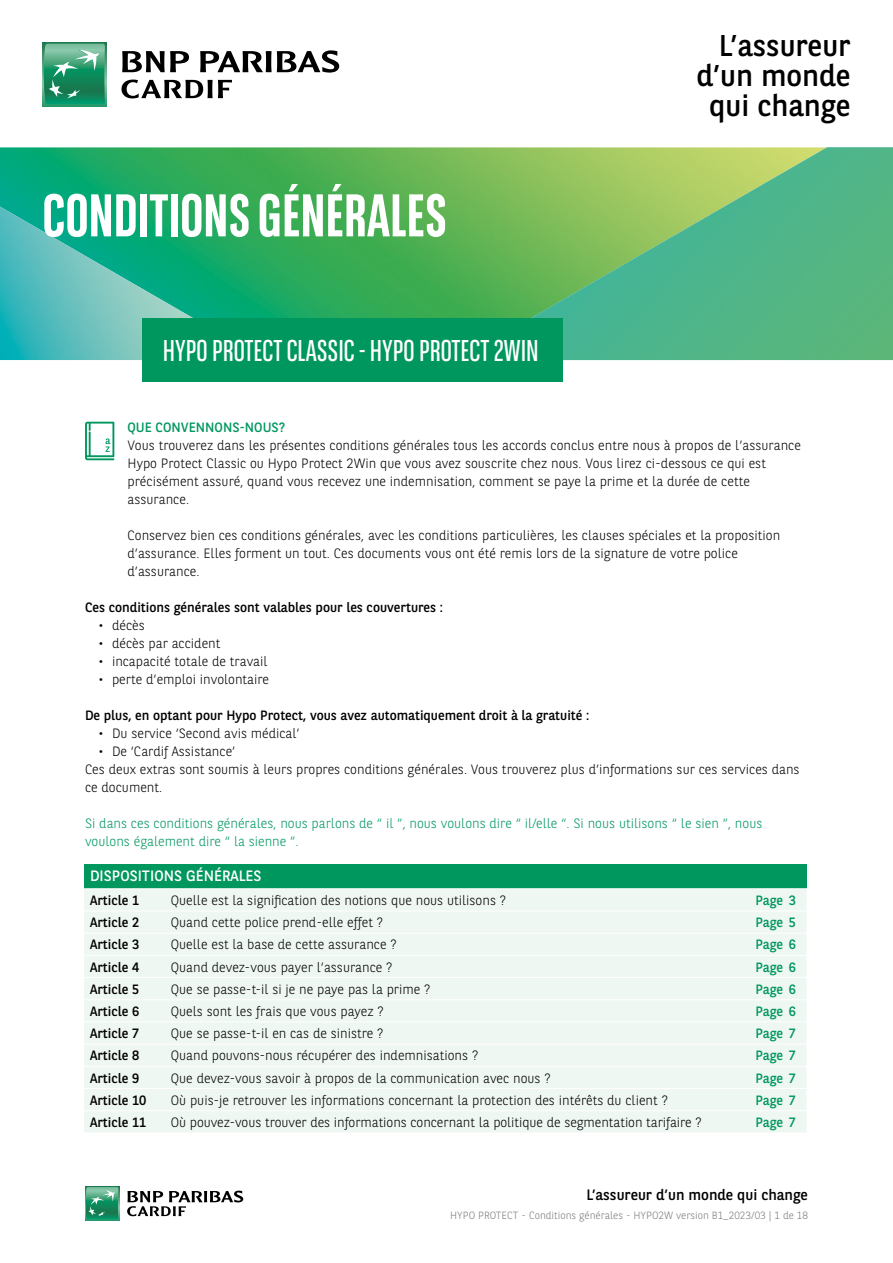
<style>
.page{position:relative;width:893px;height:1263px;background:#fff}
.page>*{position:absolute;margin:0;border:0;box-sizing:border-box;transform-origin:0 0}
.t1{font:700 60px "BNPP Sans Condensed";color:#fff}
.t2{font:30px "BNPP Sans Condensed";color:#fff}
.t3{font:30px/30px "BNPP Sans";color:#000;text-align:right}
.t4{font:15px "BNPP Sans";color:#000}
.t5{font:15px "BNPP Sans";color:#fff}
.t6{font:300 13.5px/18px "BNPP Sans";color:#000}
.t7{font:13.5px "BNPP Sans";color:#000}
.t8{font:300 13.5px/18px "BNPP Sans";color:#00975f}
.t9{font:13.5px "BNPP Sans";color:#00975f}
.t10{font:300 10.5px "BNPP Sans";color:#7c7b7b}
</style>
<div class="page">
<svg style="left:85px;top:1186px;width:34px;height:34px"></svg>
<svg style="left:86px;top:1187px;width:32px;height:32px"></svg>
<svg style="left:127px;top:1190px;width:116px;height:26px"></svg>
<img style="left:0;top:147px;width:459px;height:171px">
<img style="left:0;top:207px;width:266px;height:153px">
<svg style="left:459px;top:147px;width:434px;height:213px;background:#68ba76"></svg>
<div style="left:43px;top:43px;width:63px;height:63px;background:#249d6e"></div>
<svg style="left:44px;top:44px;width:61px;height:60px;background:#41a17b"></svg>
<svg style="left:122px;top:51px;width:67px;height:21px"></svg>
<svg style="left:200px;top:50px;width:139px;height:23px"></svg>
<svg style="left:121px;top:80px;width:111px;height:18px"></svg>
<div style="left:142px;top:318px;width:421px;height:64px;background:#00975f"></div>
<div style="left:84px;top:864px;width:723px;height:25px;background:#00975f"></div>
<div style="left:84px;top:889px;width:722px;height:243px;background:#eff7f2"></div>
<hr style="left:84px;top:888px;width:723px;height:1px;background:#fff">
<hr style="left:84px;top:910px;width:723px;height:1px;background:#fff">
<hr style="left:84px;top:933px;width:723px;height:1px;background:#fff">
<hr style="left:84px;top:955px;width:723px;height:1px;background:#fff">
<hr style="left:84px;top:977px;width:723px;height:1px;background:#fff">
<hr style="left:84px;top:999px;width:723px;height:1px;background:#fff">
<hr style="left:84px;top:1021px;width:723px;height:1px;background:#fff">
<hr style="left:84px;top:1044px;width:723px;height:1px;background:#fff">
<hr style="left:84px;top:1066px;width:723px;height:1px;background:#fff">
<hr style="left:84px;top:1088px;width:723px;height:1px;background:#fff">
<hr style="left:84px;top:1110px;width:723px;height:1px;background:#fff">
<svg style="left:85px;top:422px;width:29px;height:38px"></svg>
<h1 class="t1" style="left:43px;top:181px;width:406px">CONDITIONS GÉNÉRALES</h1>
<h2 class="t2" style="left:163px;top:332px;width:377px">HYPO PROTECT CLASSIC - HYPO PROTECT 2WIN</h2>
<h2 class="t3" style="left:696px;top:29px;width:156px">L’assureur d’un monde qui change</h2>
<p class="t9" style="left:128px;top:418px;width:159px">QUE CONVENNONS-NOUS?</p>
<p class="t6" style="left:128px;top:436px;width:675px">Vous trouverez dans les présentes conditions générales tous les accords conclus entre nous à propos de l’assurance Hypo Protect Classic ou Hypo Protect 2Win que vous avez souscrite chez nous. Vous lirez ci-dessous ce qui est précisément assuré, quand vous recevez une indemnisation, comment se paye la prime et la durée de cette assurance.</p>
<p class="t6" style="left:128px;top:526px;width:654px">Conservez bien ces conditions générales, avec les conditions particulières, les clauses spéciales et la proposition d’assurance. Elles forment un tout. Ces documents vous ont été remis lors de la signature de votre police d’assurance.</p>
<p class="t7" style="left:85px;top:598px;width:360px">Ces conditions générales sont valables pour les couvertures :</p>
<p class="t6" style="left:99px;top:616px;width:48px">• décès</p>
<p class="t6" style="left:99px;top:634px;width:123px">• décès par accident</p>
<p class="t6" style="left:99px;top:652px;width:171px">• incapacité totale de travail</p>
<p class="t6" style="left:99px;top:670px;width:172px">• perte d’emploi involontaire</p>
<p class="t7" style="left:85px;top:706px;width:506px">De plus, en optant pour Hypo Protect, vous avez automatiquement droit à la gratuité :</p>
<p class="t6" style="left:99px;top:724px;width:203px">• Du service ‘Second avis médical’</p>
<p class="t6" style="left:85px;top:742px;width:716px;text-indent:14px">• De ‘Cardif Assistance’<br>Ces deux extras sont soumis à leurs propres conditions générales. Vous trouverez plus d’informations sur ces services dans ce document.</p>
<p class="t8" style="left:85px;top:814px;width:679px">Si dans ces conditions générales, nous parlons de “ il ”, nous voulons dire “ il/elle “. Si nous utilisons “ le sien ”, nous voulons également dire “ la sienne ”.</p>
<p class="t5" style="left:90px;top:866px;width:173px">DISPOSITIONS GÉNÉRALES</p>
<p class="t7" style="left:90px;top:891px;width:51px">Article 1</p>
<p class="t6" style="left:171px;top:891px;width:337px">Quelle est la signification des notions que nous utilisons ?</p>
<p class="t9" style="left:755px;top:891px;width:42px">Page 3</p>
<p class="t7" style="left:90px;top:913px;width:51px">Article 2</p>
<p class="t6" style="left:171px;top:913px;width:214px">Quand cette police prend-elle effet ?</p>
<p class="t9" style="left:755px;top:913px;width:42px">Page 5</p>
<p class="t7" style="left:90px;top:935px;width:51px">Article 3</p>
<p class="t6" style="left:171px;top:935px;width:227px">Quelle est la base de cette assurance ?</p>
<p class="t9" style="left:755px;top:935px;width:42px">Page 6</p>
<p class="t7" style="left:90px;top:958px;width:51px">Article 4</p>
<p class="t6" style="left:171px;top:957px;width:223px">Quand devez-vous payer l’assurance ?</p>
<p class="t9" style="left:755px;top:958px;width:42px">Page 6</p>
<p class="t7" style="left:90px;top:980px;width:51px">Article 5</p>
<p class="t6" style="left:171px;top:979px;width:261px">Que se passe-t-il si je ne paye pas la prime ?</p>
<p class="t9" style="left:755px;top:980px;width:42px">Page 6</p>
<p class="t7" style="left:90px;top:1002px;width:51px">Article 6</p>
<p class="t6" style="left:171px;top:1001px;width:214px">Quels sont les frais que vous payez ?</p>
<p class="t9" style="left:755px;top:1002px;width:42px">Page 6</p>
<p class="t7" style="left:90px;top:1024px;width:51px">Article 7</p>
<p class="t6" style="left:171px;top:1024px;width:214px">Que se passe-t-il en cas de sinistre ?</p>
<p class="t9" style="left:755px;top:1024px;width:42px">Page 7</p>
<p class="t7" style="left:90px;top:1046px;width:51px">Article 8</p>
<p class="t6" style="left:171px;top:1046px;width:309px">Quand pouvons-nous récupérer des indemnisations ?</p>
<p class="t9" style="left:755px;top:1046px;width:42px">Page 7</p>
<p class="t7" style="left:90px;top:1068px;width:51px">Article 9</p>
<p class="t6" style="left:171px;top:1068px;width:381px">Que devez-vous savoir à propos de la communication avec nous ?</p>
<p class="t9" style="left:755px;top:1068px;width:42px">Page 7</p>
<p class="t7" style="left:90px;top:1091px;width:58px">Article 10</p>
<p class="t6" style="left:171px;top:1090px;width:498px">Où puis-je retrouver les informations concernant la protection des intérêts du client ?</p>
<p class="t9" style="left:755px;top:1091px;width:42px">Page 7</p>
<p class="t7" style="left:90px;top:1113px;width:58px">Article 11</p>
<p class="t6" style="left:171px;top:1112px;width:532px">Où pouvez-vous trouver des informations concernant la politique de segmentation tarifaire ?</p>
<p class="t9" style="left:755px;top:1113px;width:42px">Page 7</p>
<p class="t4" style="left:586px;top:1184px;width:223px">L’assureur d’un monde qui change</p>
<p class="t10" style="left:450px;top:1208px;width:359px">HYPO PROTECT - Conditions générales - HYPO2W version B1_2023/03 | 1 de 18</p>
</div>
